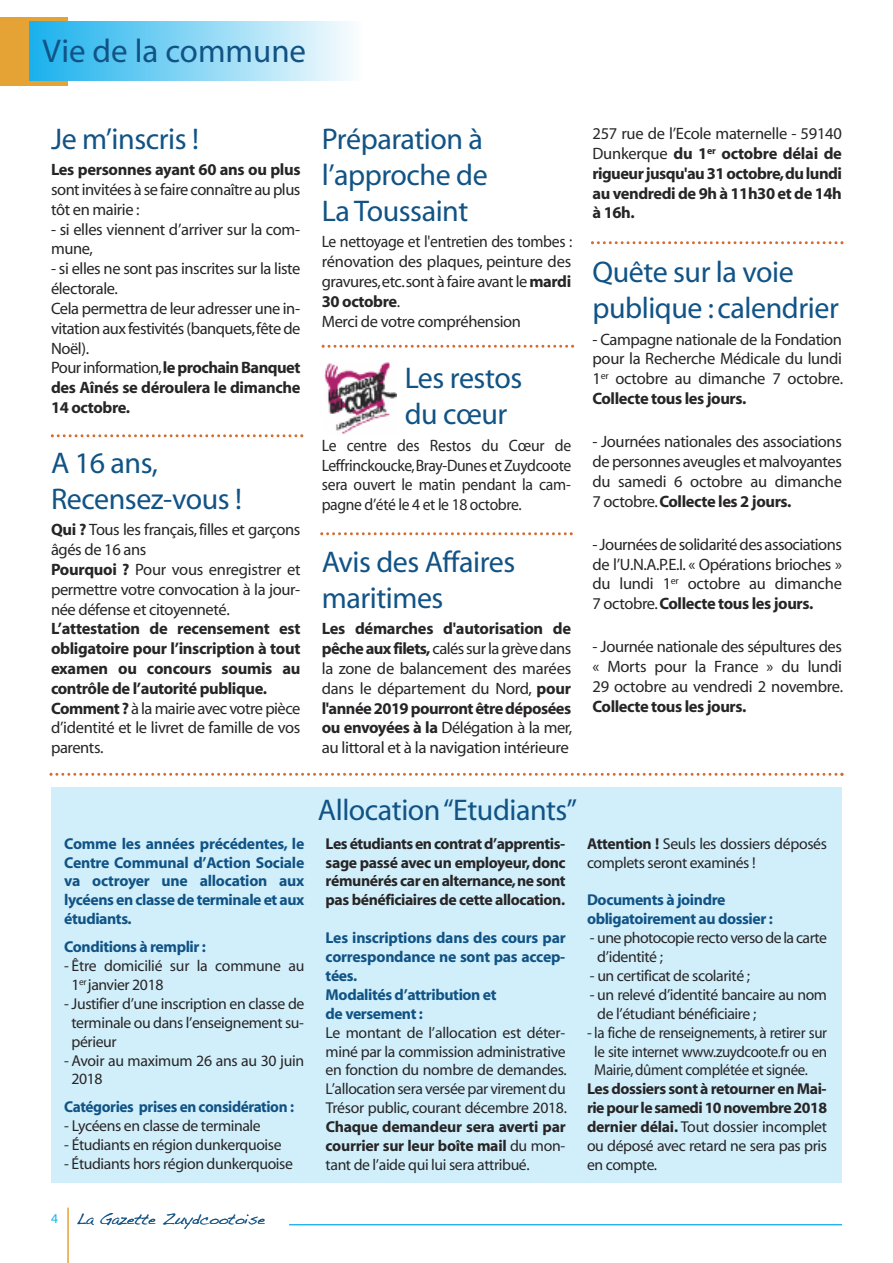
<style>
.page{position:relative;width:893px;height:1263px;background:#fff}
.page>*{position:absolute;margin:0;border:0;box-sizing:border-box;transform-origin:0 0}
.t1{font:33px "Myriad";color:#115385}
.t2{font:30px/36px "Myriad";letter-spacing:-.015em;color:#115385}
.t3{font:16.5px/19.8px "Myriad";letter-spacing:-.025em;color:#272526;text-align:justify}
.t4{font:700 16.5px/19.8px "Myriad";letter-spacing:-.025em;color:#272526}
.t5{font:16.5px/19.8px "Myriad";letter-spacing:-.025em;color:#272526;scale:.95 1}
.t6{font:15.75px/18.9px "Myriad";letter-spacing:-.025em;color:#272526}
.t7{font:700 15.75px/18.9px "Myriad";letter-spacing:-.025em;color:#272526;text-align:justify}
.t8{font:700 15.75px/18.9px "Myriad";letter-spacing:-.025em;color:#115385}
.t9{font:15px "Handwriting Dakota";color:#115385}
.s1{font-weight:700}
.s2{font-weight:400}
.s3{font-family:"Myriad";font-size:13.5px;color:#1ab1ed}
</style>
<div class="page">
<hr style="left:289px;top:1224px;width:553px;height:1px;background:#1ab1ed">
<hr style="left:68px;top:1208px;width:1px;height:55px;background:#e4a334">
<div style="left:0;top:17px;width:68px;height:68px;background:#e4a334"></div>
<div style="left:30px;top:21px;width:331px;height:60px;background:linear-gradient(to right,#1ab1ed,#fbfdfe)"></div>
<img style="left:325px;top:363px;width:71px;height:71px">
<svg style="left:51px;top:434px;width:252px;height:3px"></svg>
<svg style="left:322px;top:345px;width:252px;height:3px"></svg>
<svg style="left:320px;top:532px;width:253px;height:3px"></svg>
<svg style="left:591px;top:241px;width:252px;height:3px"></svg>
<svg style="left:50px;top:773px;width:793px;height:3px"></svg>
<div style="left:51px;top:788px;width:791px;height:395px;background:#d1effb"></div>
<h1 class="t1" style="left:43px;top:38px;width:265px">Vie de la commune</h1>
<h2 class="t2" style="left:51px;top:123px;width:150px">Je m’inscris !</h2>
<p class="t4" style="left:51px;top:161px;width:251px">Les personnes ayant 60 ans ou plus</p>
<p class="t3" style="left:51px;top:181px;width:251px">sont invitées à se faire connaître au plus tôt en mairie :</p>
<p class="t3" style="left:51px;top:221px;width:251px">- si elles viennent d’arriver sur la com&shy;mune,</p>
<p class="t3" style="left:51px;top:260px;width:251px;text-align:left">- si elles ne sont pas inscrites sur la liste électorale.<br>Cela permettra de leur adresser une in&shy;vitation aux festivités (banquets,fête de<br>Noël).<br>Pour information,<span class="s1">leprochainBanquet des Aînés se déroulera le dimanche<br>14 octobre.</span></p>
<h2 class="t2" style="left:51px;top:447px;width:193px">A 16 ans,<br>Recensez-vous !</h2>
<p class="t3" style="left:51px;top:521px;width:251px;text-align:left"><span class="s1">Qui ?</span> Tous les français, filles et garçons âgés de 16 ans<br><span class="s1">Pourquoi ?</span> Pour vous enregistrer et permettre votre convocation à la jour&shy;née défense et citoyenneté.</p>
<p class="t4" style="left:51px;top:620px;width:251px">L’attestation de recensement est obligatoire pour l’inscription à tout examen ou concours soumis au contrôle de l’autorité publique.<br>Comment ? <span class="s2">à la mairie avec votre pièce d’identité et le livret de famille de vos parents.</span></p>
<h2 class="t2" style="left:322px;top:123px;width:168px">Préparation à l’approche de<br>La Toussaint</h2>
<p class="t5" style="left:322px;top:233px;width:265px">Le nettoyage et l'entretien des tombes : rénovation des plaques, peinture des gravures,etc.sont à faire avant le <span class="s1">mardi<br>30 octobre</span>.<br>Merci de votre compréhension</p>
<h2 class="t2" style="left:405px;top:363px;width:119px">Les restos du cœur</h2>
<p class="t5" style="left:322px;top:437px;width:264px;text-align:justify">Le centre des Restos du Cœur de Leffrinckoucke,Bray-Dunes et Zuydcoote sera ouvert le matin pendant la cam&shy;pagne d’été le 4 et le 18 octobre.</p>
<h2 class="t2" style="left:322px;top:546px;width:195px">Avis des Affaires maritimes</h2>
<p class="t3" style="left:322px;top:620px;width:252px"><span class="s1">Les démarches d'autorisation de pêcheauxfilets,</span> calés sur la grève dans la zone de balancement des marées dans le département du Nord, <span class="s1">pour l'année2019pourrontêtredéposées ou envoyées à la</span> Délégation à la mer, au littoral et à la navigation intérieure</p>
<p class="t4" style="left:592px;top:125px;width:251px;text-align:justify"><span class="s2">257 rue de l’Ecole maternelle - 59140<br>Dunkerque</span> du 1<sup>er</sup> octobre délai de rigueurjusqu'au31octobre,dulundi au vendredi de 9h à 11h30 et de 14h à 16h.</p>
<h2 class="t2" style="left:592px;top:257px;width:248px">Quête sur la voie publique : calendrier</h2>
<p class="t3" style="left:592px;top:330px;width:252px">- Campagne nationale de la Fondation pour la Recherche Médicale du lundi 1<sup>er</sup> octobre au dimanche 7 octobre.<br><span class="s1">Collecte tous les jours.</span></p>
<p class="t3" style="left:592px;top:433px;width:251px">- Journées nationales des associations de personnes aveugles et malvoyantes du samedi 6 octobre au dimanche 7 octobre.<span class="s1">Collecte les 2 jours.</span></p>
<p class="t3" style="left:592px;top:536px;width:251px">- Journées de solidarité des associations de l’U.N.A.P.E.I. « Opérations brioches » du lundi 1<sup>er</sup> octobre au dimanche 7 octobre.<span class="s1">Collecte tous les jours.</span></p>
<p class="t3" style="left:592px;top:638px;width:252px">- Journée nationale des sépultures des « Morts pour la France » du lundi 29 octobre au vendredi 2 novembre.</p>
<p class="t4" style="left:592px;top:698px;width:155px">Collecte tous les jours.</p>
<p class="t8" style="left:64px;top:835px;width:242px;text-align:justify">Comme les années précédentes, le Centre Communal d’Action Sociale va octroyer une allocation aux lycéens en classe de terminale et aux étudiants.</p>
<p class="t8" style="left:64px;top:939px;width:143px">Conditions à remplir :</p>
<p class="t6" style="left:72px;top:958px;width:234px;text-indent:-7px">- Être domicilié sur la commune au<br>1<sup>er</sup>janvier 2018</p>
<p class="t6" style="left:72px;top:995px;width:234px;text-align:justify;text-indent:-7px">- Justifier d’une inscription en classe de terminale ou dans l’enseignement su&shy;périeur</p>
<p class="t6" style="left:72px;top:1052px;width:234px;text-indent:-7px">- Avoir au maximum 26 ans au 30 juin<br>2018</p>
<p class="t8" style="left:64px;top:1099px;width:231px">Catégories prises en considération :</p>
<p class="t6" style="left:64px;top:1118px;width:198px">- Lycéens en classe de terminale</p>
<p class="t6" style="left:64px;top:1137px;width:219px">- Étudiants en région dunkerquoise</p>
<p class="t6" style="left:64px;top:1156px;width:230px">- Étudiants hors région dunkerquoise</p>
<h2 class="t2" style="left:318px;top:794px;width:261px">Allocation“Etudiants”</h2>
<p class="t7" style="left:326px;top:835px;width:242px">Lesétudiantsencontratd’apprentis&shy;sage passé avec un employeur,donc rémunérés carenalternance,nesont pas bénéficiaires de cette allocation.</p>
<p class="t8" style="left:326px;top:930px;width:242px">Les inscriptions dans des cours par correspondance ne sont pas accep&shy;tées.<br>Modalités d’attribution et<br>de versement :</p>
<p class="t6" style="left:326px;top:1024px;width:243px;text-align:justify">Le montant de l’allocation est déter&shy;miné par la commission administrative en fonction du nombre de demandes.<br>L’allocation sera versée par virement du Trésor public, courant décembre 2018.</p>
<p class="t7" style="left:326px;top:1119px;width:242px">Chaque demandeur sera averti par courrier sur leur boîte mail <span class="s2">du mon&shy;tant de l’aide qui lui sera attribué.</span></p>
<p class="t6" style="left:587px;top:835px;width:242px"><span class="s1">Attention !</span> Seuls les dossiers déposés complets seront examinés !</p>
<p class="t8" style="left:587px;top:892px;width:187px">Documents à joindre obligatoirement au dossier :</p>
<p class="t6" style="left:597px;top:930px;width:231px;text-indent:-7px">- une photocopie recto verso de la carte d’identité ;</p>
<p class="t6" style="left:590px;top:967px;width:162px">- un certificat de scolarité ;</p>
<p class="t6" style="left:597px;top:986px;width:231px;text-indent:-7px">- un relevé d’identité bancaire au nom de l’étudiant bénéficiaire ;</p>
<p class="t6" style="left:594px;top:1024px;width:234px;text-align:justify;text-indent:-7px">- la fiche de renseignements, à retirer sur le site internet www.zuydcoote.fr ou en Mairie,dûment complétée et signée.</p>
<p class="t7" style="left:587px;top:1081px;width:242px">Les dossiers sont à retourner en Mai&shy;riepourlesamedi10novembre2018 dernier délai. <span class="s2">Tout dossier incomplet ou déposé avec retard ne sera pas pris en compte.</span></p>
<p class="t9" style="left:51px;top:1210px;width:215px"><span class="s3">4</span> La Gazette Zuydcootoise</p>
</div>
